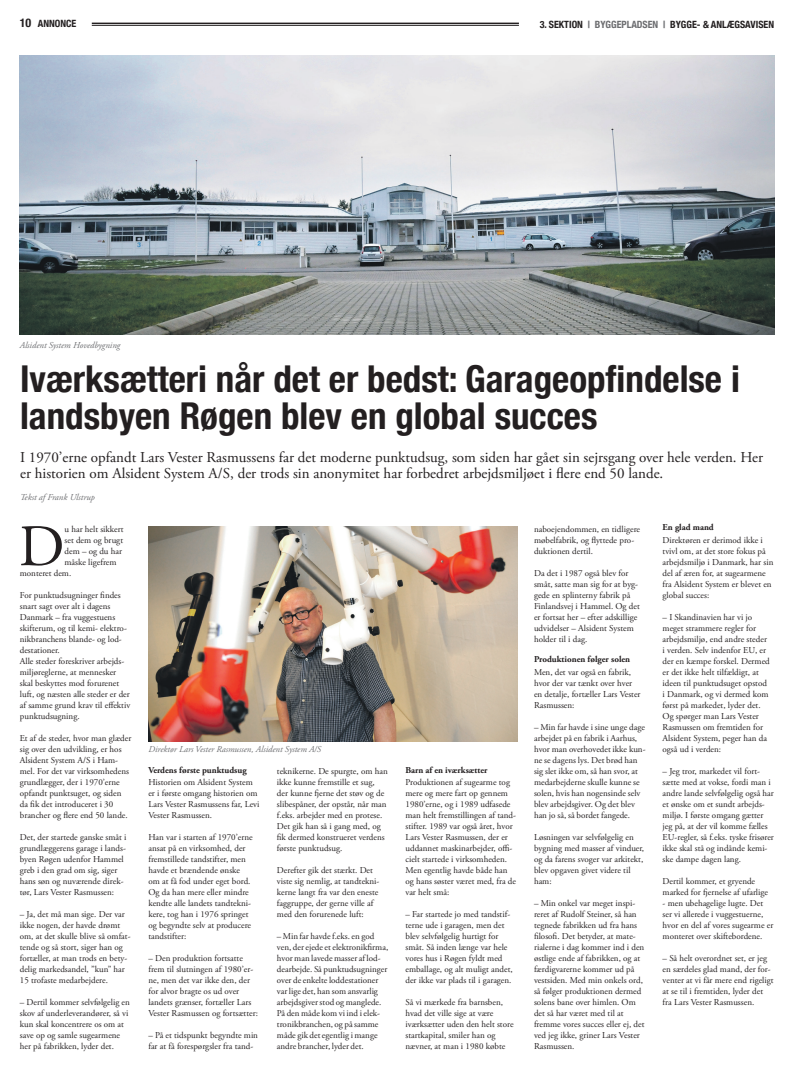
<style>
.page{position:relative;width:794px;height:1089px;background:#fff}
.page>*{position:absolute;margin:0;border:0;box-sizing:border-box;transform-origin:0 0}
.t1{font:58.8px "Adobe Garamond Pro";color:#231f20}
.t2{font:700 condensed 37px/37px "Helvetica Neue";color:#231f20}
.t3{font:15px/16.5px "Adobe Garamond Pro";color:#231f20}
.t4{font:700 condensed 10px "Helvetica Neue";color:#231f20}
.t5{font:9px/11px "Adobe Garamond Pro";color:#231f20}
.t6{font:italic 9px "Adobe Garamond Pro";color:#6c6d70}
.t7{font:700 9px "Adobe Garamond Pro";color:#231f20}
.s1{font-size:12px}
.s2{color:#6c6d70}
</style>
<div class="page">
<hr style="left:92px;top:23px;width:427px;height:1px;background:#231f20">
<hr style="left:92px;top:25px;width:427px;height:1px;background:#231f20">
<img style="left:20px;top:55px;width:754px;height:279px">
<img style="left:148px;top:527px;width:369px;height:214px">
<p class="t4" style="left:20px;top:15px;width:58px"><span class="s1">10</span> ANNONCE</p>
<p class="t4" style="left:540px;top:16px;width:236px">3. SEKTION <span class="s2">| BYGGEPLADSEN |</span> BYGGE- &amp; ANLÆGSAVISEN</p>
<p class="t6" style="left:20px;top:340px;width:102px">Alsident System Hovedbygning</p>
<h2 class="t2" style="left:20px;top:357px;width:721px">Iværksætteri når det er bedst: Garageopfindelse i landsbyen Røgen blev en global succes</h2>
<p class="t3" style="left:20px;top:449px;width:744px">I 1970’erne opfandt Lars Vester Rasmussens far det moderne punktudsug, som siden har gået sin sejrsgang over hele verden. Her er historien om Alsident System A/S, der trods sin anonymitet har forbedret arbejdsmiljøet i flere end 50 lande.</p>
<p class="t6" style="left:20px;top:492px;width:76px">Tekst af Frank Ulstrup</p>
<h1 class="t1" style="left:19px;top:511px;width:47px">D</h1>
<p class="t5" style="left:65px;top:524px;width:61px">u har helt sikkert</p>
<p class="t5" style="left:65px;top:535px;width:60px">set dem og brugt</p>
<p class="t5" style="left:65px;top:546px;width:59px">dem – og du har</p>
<p class="t5" style="left:65px;top:557px;width:54px">måske ligefrem</p>
<p class="t5" style="left:20px;top:568px;width:53px">monteret dem.</p>
<p class="t5" style="left:20px;top:590px;width:112px">For punktudsugninger findes snart sagt over alt i dagens<br>Danmark – fra vuggestuens skifterum, og til kemi- elektro&shy;nikbranchens blande- og lod&shy;destationer.<br>Alle steder foreskriver arbejds&shy;miljøreglerne, at mennesker skal beskyttes mod forurenet luft, og næsten alle steder er der af samme grund krav til effektiv punktudsugning.</p>
<p class="t5" style="left:20px;top:733px;width:113px">Et af de steder, hvor man glæder sig over den udvikling, er hos<br>Alsident System A/S i Ham&shy;mel. For det var virksomhedens grundlægger, der i 1970’erne opfandt punktsuget, og siden da fik det introduceret i 30 brancher og flere end 50 lande.</p>
<p class="t5" style="left:20px;top:832px;width:108px">Det, der startede ganske småt i grundlæggerens garage i lands&shy;byen Røgen udenfor Hammel greb i den grad om sig, siger hans søn og nuværende direk&shy;tør, Lars Vester Rasmussen:</p>
<p class="t5" style="left:20px;top:909px;width:112px">– Ja, det må man sige. Der var ikke nogen, der havde drømt om, at det skulle blive så omfat&shy;tende og så stort, siger han og fortæller, at man trods en bety&shy;delig markedsandel, ”kun” har<br>15 trofaste medarbejdere.</p>
<p class="t5" style="left:20px;top:997px;width:112px">– Dertil kommer selvfølgelig en skov af underleverandører, så vi kun skal koncentrere os om at save op og samle sugearmene her på fabrikken, lyder det.</p>
<p class="t6" style="left:148px;top:744px;width:174px">Direktør Lars Vester Rasmussen, Alsident System A/S</p>
<p class="t7" style="left:148px;top:764px;width:100px">Verdens første punktudsug</p>
<p class="t5" style="left:148px;top:777px;width:113px">Historien om Alsident System er i første omgang historien om<br>Lars Vester Rasmussens far, Levi<br>Vester Rasmussen.</p>
<p class="t5" style="left:148px;top:832px;width:106px">Han var i starten af 1970’erne ansat på en virksomhed, der fremstillede tandstifter, men havde et brændende ønske om at få fod under eget bord.<br>Og da han mere eller mindre kendte alle landets tandtekni&shy;kere, tog han i 1976 springet og begyndte selv at producere tandstifter:</p>
<p class="t5" style="left:148px;top:953px;width:111px">– Den produktion fortsatte frem til slutningen af 1980’er&shy;ne, men det var ikke den, der for alvor bragte os ud over landets grænser, fortæller Lars<br>Vester Rasmussen og fortsætter:</p>
<p class="t5" style="left:148px;top:1030px;width:111px">– På et tidspunkt begyndte min far at få forespørgsler fra tand-</p>
<p class="t5" style="left:277px;top:766px;width:112px">teknikerne. De spurgte, om han ikke kunne fremstille et sug, der kunne fjerne det støv og de slibespåner, der opstår, når man f.eks. arbejder med en protese.<br>Det gik han så i gang med, og fik dermed konstrueret verdens første punktudsug.</p>
<p class="t5" style="left:277px;top:865px;width:104px">Derefter gik det stærkt. Det viste sig nemlig, at tandtekni&shy;kerne langt fra var den eneste faggruppe, der gerne ville af med den forurenede luft:</p>
<p class="t5" style="left:277px;top:931px;width:113px">– Min far havde f.eks. en god ven, der ejede et elektronikfirma, hvor man lavede masser af lod&shy;dearbejde. Så punktudsugninger over de enkelte loddestationer var lige det, han som ansvarlig arbejdsgiver stod og manglede.<br>På den måde kom vi ind i elek&shy;tronikbranchen, og på samme måde gik det egentlig i mange andre brancher, lyder det.</p>
<p class="t7" style="left:405px;top:764px;width:83px">Barn af en iværksætter</p>
<p class="t5" style="left:405px;top:777px;width:112px">Produktionen af sugearme tog mere og mere fart op gennem<br>1980’erne, og i 1989 udfasede man helt fremstillingen af tand&shy;stifter. 1989 var også året, hvor<br>Lars Vester Rasmussen, der er uddannet maskinarbejder, offi&shy;cielt startede i virksomheden.<br>Men egentlig havde både han og hans søster været med, fra de var helt små:</p>
<p class="t5" style="left:405px;top:909px;width:109px">– Far startede jo med tandstif&shy;terne ude i garagen, men det blev selvfølgelig hurtigt for småt. Så inden længe var hele vores hus i Røgen fyldt med emballage, og alt muligt andet, der ikke var plads til i garagen.</p>
<p class="t5" style="left:405px;top:997px;width:110px">Så vi mærkede fra barnsben, hvad det ville sige at være iværksætter uden den helt store startkapital, smiler han og nævner, at man i 1980 købte</p>
<p class="t5" style="left:534px;top:524px;width:108px">naboejendommen, en tidligere møbelfabrik, og flyttede pro&shy;duktionen dertil.</p>
<p class="t5" style="left:534px;top:568px;width:107px">Da det i 1987 også blev for småt, satte man sig for at byg&shy;gede en splinterny fabrik på<br>Finlandsvej i Hammel. Og det er fortsat her – efter adskillige udvidelser – Alsident System holder til i dag.</p>
<p class="t7" style="left:534px;top:654px;width:98px">Produktionen følger solen</p>
<p class="t5" style="left:534px;top:667px;width:108px">Men, det var også en fabrik, hvor der var tænkt over hver en detalje, fortæller Lars Vester<br>Rasmussen:</p>
<p class="t5" style="left:534px;top:722px;width:113px">– Min far havde i sine unge dage arbejdet på en fabrik i Aarhus, hvor man overhovedet ikke kun&shy;ne se dagens lys. Det brød han sig slet ikke om, så han svor, at medarbejderne skulle kunne se solen, hvis han nogensinde selv blev arbejdsgiver. Og det blev han jo så, så bordet fangede.</p>
<p class="t5" style="left:534px;top:832px;width:112px">Løsningen var selvfølgelig en bygning med masser af vinduer, og da farens svoger var arkitekt, blev opgaven givet videre til ham:</p>
<p class="t5" style="left:534px;top:898px;width:112px">– Min onkel var meget inspi&shy;reret af Rudolf Steiner, så han tegnede fabrikken ud fra hans filosofi. Det betyder, at mate&shy;rialerne i dag kommer ind i den østlige ende af fabrikken, og at færdigvarerne kommer ud på vestsiden. Med min onkels ord, så følger produktionen dermed solens bane over himlen. Om det så har været med til at fremme vores succes eller ej, det ved jeg ikke, griner Lars Vester<br>Rasmussen.</p>
<p class="t7" style="left:662px;top:522px;width:53px">En glad mand</p>
<p class="t5" style="left:662px;top:535px;width:112px">Direktøren er derimod ikke i tvivl om, at det store fokus på arbejdsmiljø i Danmark, har sin del af æren for, at sugearmene fra Alsident System er blevet en global succes:</p>
<p class="t5" style="left:662px;top:612px;width:109px">– I Skandinavien har vi jo meget strammere regler for arbejdsmiljø, end andre steder i verden. Selv indenfor EU, er der en kæmpe forskel. Dermed er det ikke helt tilfældigt, at ideen til punktudsuget opstod i Danmark, og vi dermed kom først på markedet, lyder det.<br>Og spørger man Lars Vester<br>Rasmussen om fremtiden for<br>Alsident System, peger han da også ud i verden:</p>
<p class="t5" style="left:662px;top:765px;width:113px">– Jeg tror, markedet vil fort&shy;sætte med at vokse, fordi man i andre lande selvfølgelig også har et ønske om et sundt arbejds&shy;miljø. I første omgang gætter jeg på, at der vil komme fælles<br>EU-regler, så f.eks. tyske frisører ikke skal stå og indånde kemi&shy;ske dampe dagen lang.</p>
<p class="t5" style="left:662px;top:875px;width:107px">Dertil kommer, et gryende marked for fjernelse af ufarlige</p>
<p class="t5" style="left:662px;top:897px;width:112px">- men ubehagelige lugte. Det ser vi allerede i vuggestuerne, hvor en del af vores sugearme er monteret over skiftebordene.</p>
<p class="t5" style="left:662px;top:952px;width:112px">– Så helt overordnet set, er jeg en særdeles glad mand, der for&shy;venter at vi får mere end rigeligt at se til i fremtiden, lyder det fra Lars Vester Rasmussen.</p>
</div>
